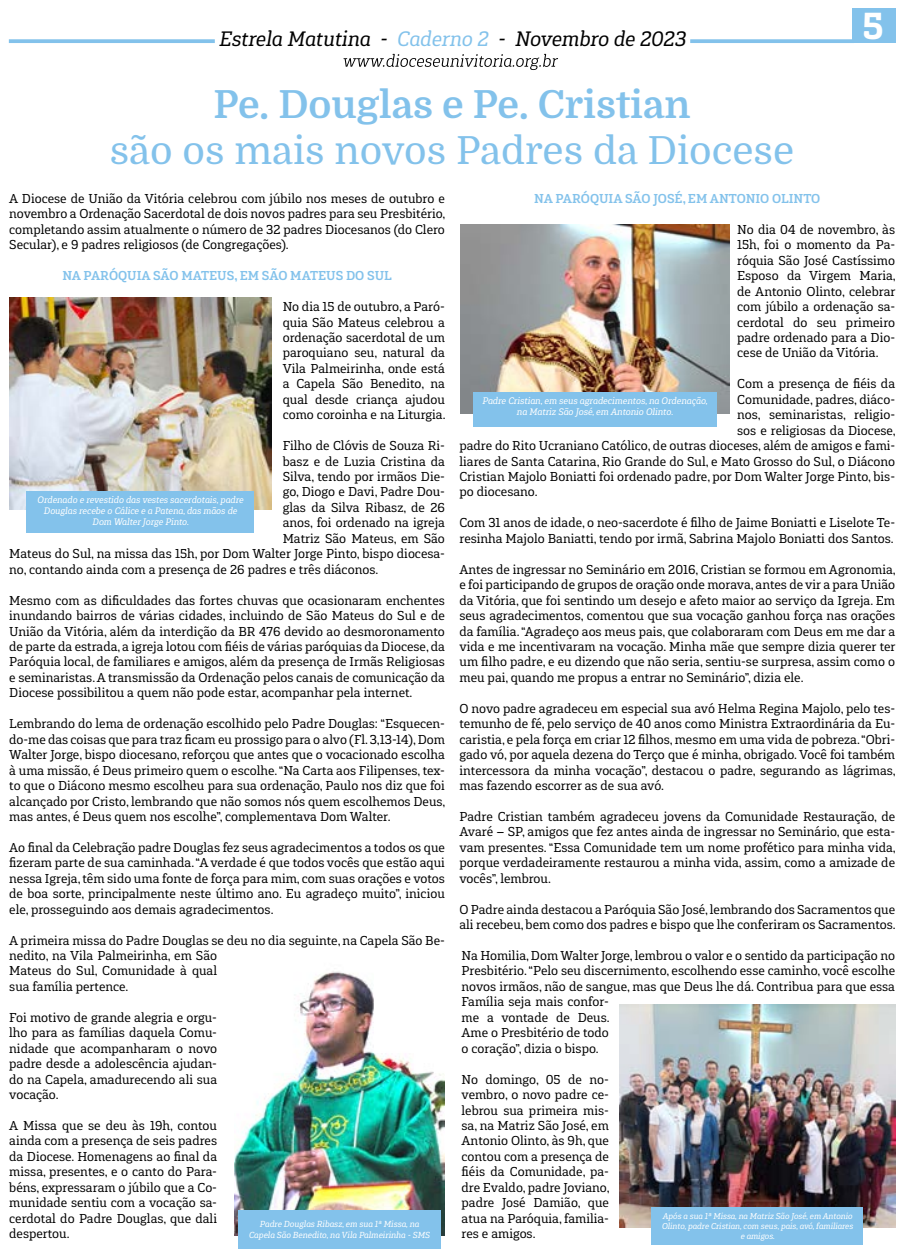
<style>
.page{position:relative;width:904px;height:1258px;background:#fff}
.page>*{position:absolute;margin:0;border:0;box-sizing:border-box;transform-origin:0 0}
.t1{font:38.75px "Domine";color:#83c2eb}
.t2{font:700 38.75px "Domine";color:#83c2eb}
.t3{font:900 37.5px "Gaspo Slab";color:#fff}
.t4{font:italic 20.75px "Gaspo Slab";color:#000}
.t5{font:12.88px/15.5px "Gaspo Slab";color:#000;text-align:justify}
.t6{font:700 12.88px "Gaspo Slab";color:#83c2eb}
.t7{font:italic 9.5px/11.4px "Gaspo Slab";color:#fff;text-align:center}
.t8{font:italic 9.38px/11.2px "Gaspo Slab";color:#fff;text-align:center}
.t9{font:italic 8.75px/10.5px "Gaspo Slab";color:#fff;text-align:center}
.t10{font:italic 8.5px/10.1px "Gaspo Slab";color:#fff;text-align:center}
.s1{color:#83c2eb}
</style>
<div class="page">
<svg style="left:343px;top:54px;width:215px;height:16px"></svg>
<div style="left:852px;top:9px;width:43px;height:34px;background:#83c2eb"></div>
<svg style="left:9px;top:39px;width:206px;height:4px"></svg>
<svg style="left:690px;top:39px;width:162px;height:4px"></svg>
<img style="left:10px;top:297px;width:261px;height:213px">
<div style="left:26px;top:491px;width:228px;height:41px;background:#83c2eb"></div>
<img style="left:460px;top:225px;width:269px;height:189px">
<div style="left:472px;top:392px;width:244px;height:34px;background:#83c2eb"></div>
<img style="left:234px;top:971px;width:210px;height:264px">
<div style="left:238px;top:1211px;width:203px;height:38px;background:#83c2eb"></div>
<img style="left:619px;top:1005px;width:276px;height:222px">
<div style="left:651px;top:1208px;width:212px;height:37px;background:#83c2eb"></div>
<h3 class="t4" style="left:218px;top:25px;width:468px">Estrela Matutina - <span class="s1">Caderno 2</span> - Novembro de 2023</h3>
<h2 class="t3" style="left:862px;top:1px;width:23px">5</h2>
<h1 class="t2" style="left:213px;top:83px;width:478px">Pe. Douglas e Pe. Cristian</h1>
<h1 class="t1" style="left:110px;top:129px;width:686px">são os mais novos Padres da Diocese</h1>
<p class="t5" style="left:9px;top:191px;width:438px">A Diocese de União da Vitória celebrou com júbilo nos meses de outubro e novembro a Ordenação Sacerdotal de dois novos padres para seu Presbitério, completando assim atualmente o número de 32 padres Diocesanos (do Clero Secular), e 9 padres religiosos (de Congregações).</p>
<p class="t6" style="left:62px;top:267px;width:331px">NA PARÓQUIA SÃO MATEUS, EM SÃO MATEUS DO SUL</p>
<p class="t5" style="left:283px;top:299px;width:164px">No dia 15 de outubro, a Paró&shy;quia São Mateus celebrou a ordenação sacerdotal de um paroquiano seu, natural da Vila Palmeirinha, onde está a Capela São Benedito, na qual desde criança ajudou como coroinha e na Liturgia.</p>
<p class="t5" style="left:283px;top:438px;width:164px">Filho de Clóvis de Souza Ri-</p>
<p class="t5" style="left:283px;top:453px;width:164px">basz e de Luzia Cristina da</p>
<p class="t5" style="left:283px;top:469px;width:164px">Silva, tendo por irmãos Die-</p>
<p class="t5" style="left:283px;top:484px;width:164px">go, Diogo e Davi, Padre Dou-</p>
<p class="t5" style="left:283px;top:500px;width:164px">glas da Silva Ribasz, de 26</p>
<p class="t5" style="left:283px;top:515px;width:164px">anos, foi ordenado na igreja</p>
<p class="t5" style="left:283px;top:530px;width:164px">Matriz São Mateus, em São</p>
<p class="t5" style="left:9px;top:546px;width:437px">Mateus do Sul, na missa das 15h, por Dom Walter Jorge Pinto, bispo diocesa-</p>
<p class="t5" style="left:9px;top:561px;width:370px">no, contando ainda com a presença de 26 padres e três diáconos.</p>
<p class="t5" style="left:9px;top:592px;width:437px">Mesmo com as dificuldades das fortes chuvas que ocasionaram enchentes inundando bairros de várias cidades, incluindo de São Mateus do Sul e de União da Vitória, além da interdição da BR 476 devido ao desmoronamento de parte da estrada, a igreja lotou com fiéis de várias paróquias da Diocese, da Paróquia local, de familiares e amigos, além da presença de Irmãs Religiosas e seminaristas. A transmissão da Ordenação pelos canais de comunicação da Diocese possibilitou a quem não pode estar, acompanhar pela internet.</p>
<p class="t5" style="left:9px;top:716px;width:438px">Lembrando do lema de ordenação escolhido pelo Padre Douglas: “Esquecen&shy;do-me das coisas que para traz ficam eu prossigo para o alvo (Fl. 3,13-14), Dom Walter Jorge, bispo diocesano, reforçou que antes que o vocacionado escolha à uma missão, é Deus primeiro quem o escolhe. “Na Carta aos Filipenses, tex&shy;to que o Diácono mesmo escolheu para sua ordenação, Paulo nos diz que foi alcançado por Cristo, lembrando que não somos nós quem escolhemos Deus, mas antes, é Deus quem nos escolhe”, complementava Dom Walter.</p>
<p class="t5" style="left:9px;top:839px;width:437px">Ao final da Celebração padre Douglas fez seus agradecimentos a todos os que fizeram parte de sua caminhada. “A verdade é que todos vocês que estão aqui nessa Igreja, têm sido uma fonte de força para mim, com suas orações e votos de boa sorte, principalmente neste último ano. Eu agradeço muito”, iniciou ele, prosseguindo aos demais agradecimentos.</p>
<p class="t5" style="left:9px;top:932px;width:437px;text-align:left">A primeira missa do Padre Douglas se deu no dia seguinte, na Capela São Be&shy;nedito, na Vila Palmeirinha, em São<br>Mateus do Sul, Comunidade à qual<br>sua família pertence.</p>
<p class="t5" style="left:9px;top:1009px;width:209px">Foi motivo de grande alegria e orgu&shy;lho para as famílias daquela Comu&shy;nidade que acompanharam o novo padre desde a adolescência ajudan&shy;do na Capela, amadurecendo ali sua vocação.</p>
<p class="t5" style="left:9px;top:1118px;width:209px">A Missa que se deu às 19h, contou ainda com a presença de seis padres da Diocese. Homenagens ao final da missa, presentes, e o canto do Para&shy;béns, expressaram o júbilo que a Co&shy;munidade sentiu com a vocação sa&shy;cerdotal do Padre Douglas, que dali despertou.</p>
<p class="t6" style="left:534px;top:190px;width:287px">NA PARÓQUIA SÃO JOSÉ, EM ANTONIO OLINTO</p>
<p class="t5" style="left:737px;top:221px;width:160px">No dia 04 de novembro, às 15h, foi o momento da Pa&shy;róquia São José Castíssimo Esposo da Virgem Maria, de Antonio Olinto, celebrar com júbilo a ordenação sa&shy;cerdotal do seu primeiro padre ordenado para a Dio&shy;cese de União da Vitória.</p>
<p class="t5" style="left:737px;top:376px;width:159px">Com a presença de fiéis da</p>
<p class="t5" style="left:737px;top:391px;width:159px">Comunidade, padres, diáco-</p>
<p class="t5" style="left:737px;top:407px;width:159px">nos, seminaristas, religio-</p>
<p class="t5" style="left:737px;top:422px;width:160px">sos e religiosas da Diocese,</p>
<p class="t5" style="left:459px;top:438px;width:437px">padre do Rito Ucraniano Católico, de outras dioceses, além de amigos e fami-</p>
<p class="t5" style="left:459px;top:453px;width:437px">liares de Santa Catarina, Rio Grande do Sul, e Mato Grosso do Sul, o Diácono</p>
<p class="t5" style="left:459px;top:469px;width:437px">Cristian Majolo Boniatti foi ordenado padre, por Dom Walter Jorge Pinto, bis-</p>
<p class="t5" style="left:459px;top:484px;width:80px">po diocesano.</p>
<p class="t5" style="left:459px;top:515px;width:437px">Com 31 anos de idade, o neo-sacerdote é filho de Jaime Boniatti e Liselote Te&shy;resinha Majolo Baniatti, tendo por irmã, Sabrina Majolo Boniatti dos Santos.</p>
<p class="t5" style="left:459px;top:561px;width:438px">Antes de ingressar no Seminário em 2016, Cristian se formou em Agronomia, e foi participando de grupos de oração onde morava, antes de vir a para União da Vitória, que foi sentindo um desejo e afeto maior ao serviço da Igreja. Em seus agradecimentos, comentou que sua vocação ganhou força nas orações da família. “Agradeço aos meus pais, que colaboraram com Deus em me dar a vida e me incentivaram na vocação. Minha mãe que sempre dizia querer ter um filho padre, e eu dizendo que não seria, sentiu-se surpresa, assim como o meu pai, quando me propus a entrar no Seminário”, dizia ele.</p>
<p class="t5" style="left:459px;top:700px;width:438px">O novo padre agradeceu em especial sua avó Helma Regina Majolo, pelo tes&shy;temunho de fé, pelo serviço de 40 anos como Ministra Extraordinária da Eu&shy;caristia, e pela força em criar 12 filhos, mesmo em uma vida de pobreza. “Obri&shy;gado vó, por aquela dezena do Terço que é minha, obrigado. Você foi também intercessora da minha vocação”, destacou o padre, segurando as lágrimas, mas fazendo escorrer as de sua avó.</p>
<p class="t5" style="left:459px;top:809px;width:438px">Padre Cristian também agradeceu jovens da Comunidade Restauração, de Avaré – SP, amigos que fez antes ainda de ingressar no Seminário, que esta&shy;vam presentes. “Essa Comunidade tem um nome profético para minha vida, porque verdadeiramente restaurou a minha vida, assim, como a amizade de vocês”, lembrou.</p>
<p class="t5" style="left:459px;top:901px;width:438px">O Padre ainda destacou a Paróquia São José, lembrando dos Sacramentos que ali recebeu, bem como dos padres e bispo que lhe conferiram os Sacramentos.</p>
<p class="t5" style="left:461px;top:948px;width:435px;text-align:left">Na Homilia, Dom Walter Jorge, lembrou o valor e o sentido da participação no Presbitério. “Pelo seu discernimento, escolhendo esse caminho, você escolhe novos irmãos, não de sangue, mas que Deus lhe dá. Contribua para que essa Família seja mais confor-<br>me a vontade de Deus.<br>Ame o Presbitério de todo<br>o coração”, dizia o bispo.</p>
<p class="t5" style="left:461px;top:1071px;width:149px">No domingo, 05 de no&shy;vembro, o novo padre ce&shy;lebrou sua primeira mis&shy;sa, na Matriz São José, em Antonio Olinto, às 9h, que contou com a presença de fiéis da Comunidade, pa&shy;dre Evaldo, padre Joviano, padre José Damião, que atua na Paróquia, familia&shy;res e amigos.</p>
<p class="t7" style="left:482px;top:395px;width:227px">Padre Cristian, em seus agradecimentos, na Ordenação, na Matriz São José, em Antonio Olinto.</p>
<p class="t8" style="left:37px;top:494px;width:207px">Ordenado e revestido das vestes sacerdotais, padre<br>Douglas recebe o Cálice e a Patena, das mãos de<br>Dom Walter Jorge Pinto.</p>
<p class="t9" style="left:249px;top:1219px;width:182px">Padre Douglas Ribasz, em sua 1ª Missa, na<br>Capela São Benedito, na Vila Palmeirinha - SMS</p>
<p class="t10" style="left:661px;top:1211px;width:193px">Após a sua 1ª Missa, na Matriz São José, em Antonio<br>Olinto, padre Cristian, com seus, pais, avó, familiares e amigos.</p>
</div>
